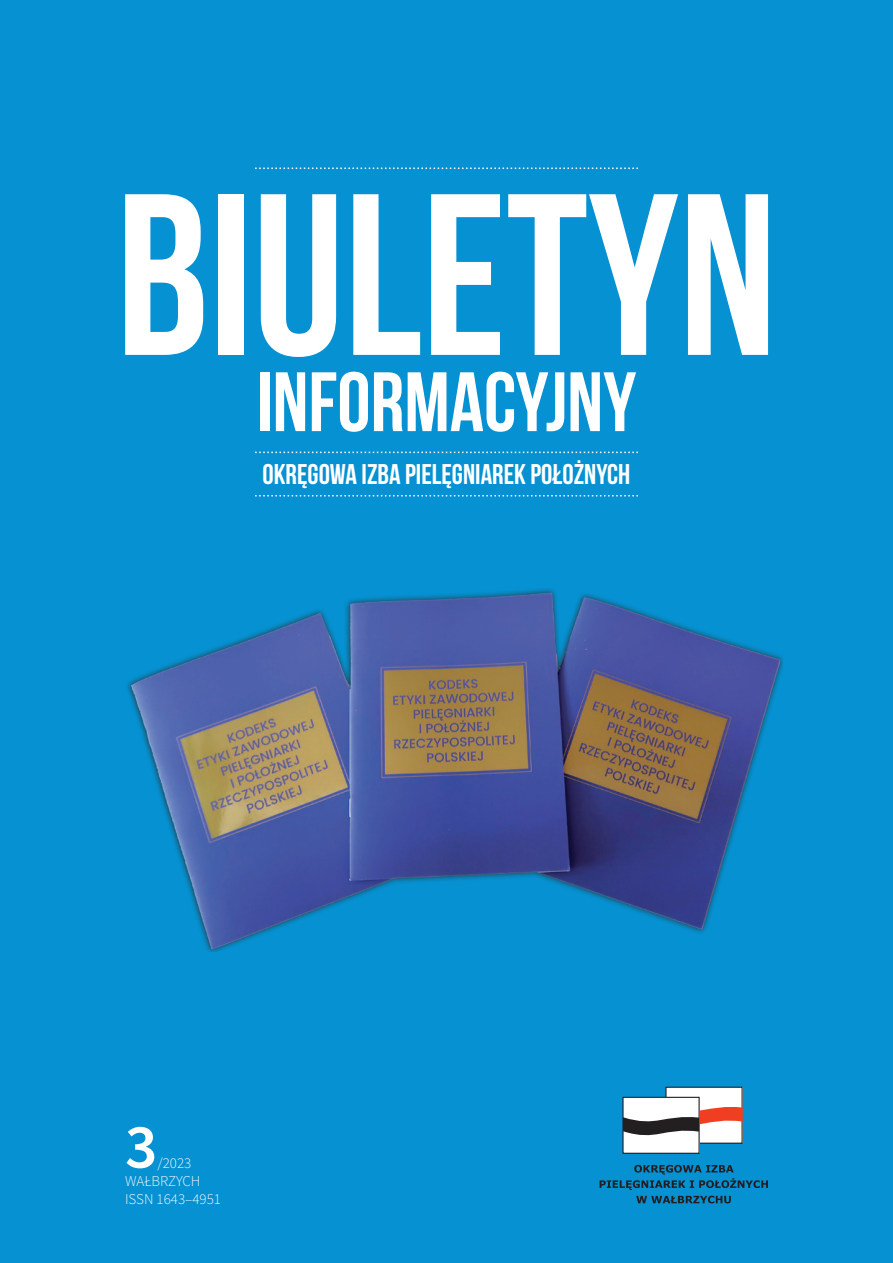
<style>
.page{position:relative;width:893px;height:1263px;background:#0691d2}
.page>*{position:absolute;margin:0;border:0;box-sizing:border-box;transform-origin:0 0}
.t1{font:229.5px "Bebas Neue";color:#fff}
.t2{font:84px "Bebas Neue";color:#fff}
.t3{font:600 63px "Source Sans Pro";color:#fff}
.t4{font:28.5px "Bebas Neue";color:#fff}
.t5{font:300 15px/18px "Source Sans Pro";color:#fff}
</style>
<div class="page">
<svg style="left:255px;top:168px;width:383px;height:1px"></svg>
<svg style="left:255px;top:452px;width:383px;height:1px"></svg>
<svg style="left:255px;top:495px;width:383px;height:1px"></svg>
<div style="left:666px;top:1087px;width:76px;height:56px;background:#fff"></div>
<div style="left:665px;top:1087px;width:78px;height:57px;border:1px solid #231f20"></div>
<div style="left:623px;top:1097px;width:76px;height:56px;background:#fff"></div>
<div style="left:622px;top:1097px;width:78px;height:57px;border:1px solid #231f20"></div>
<svg style="left:623px;top:1104px;width:119px;height:38px"></svg>
<svg style="left:600px;top:1165px;width:168px;height:38px"></svg>
<img style="left:127px;top:589px;width:656px;height:362px">
<h1 class="t1" style="left:116px;top:150px;width:662px">BIULETYN</h1>
<h2 class="t2" style="left:257px;top:356px;width:381px">INFORMACYJNY</h2>
<p class="t4" style="left:263px;top:459px;width:369px">OKRĘGOWA IZBA PIELĘGNIAREK POŁOŻNYCH</p>
<h3 class="t3" style="left:125px;top:1104px;width:34px">3</h3>
<p class="t5" style="left:125px;top:1154px;width:97px;text-indent:32px">/2023<br>WAŁBRZYCH<br>ISSN 1643–4951</p>
</div>
